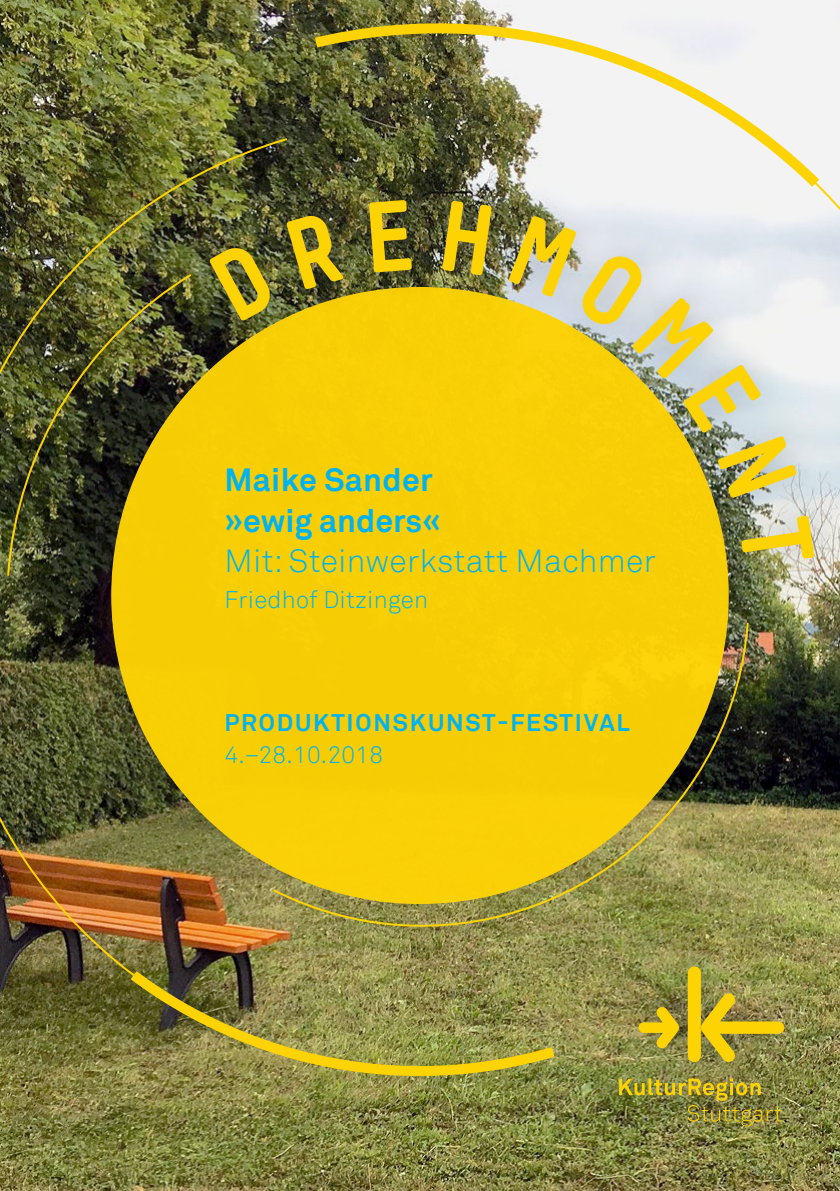
<style>
.page{position:relative;width:840px;height:1191px;background:#fff}
.page>*{position:absolute;margin:0;border:0;box-sizing:border-box;transform-origin:0 0}
.t1{font:32px "Akkurat Std KRS";letter-spacing:.01em;color:#00b3ef}
.t2{font:700 32px/40px "Akkurat Std KRS";color:#00b3ef}
.t3{font:24px "Akkurat Std KRS";letter-spacing:.01em;color:#00b3ef}
.t4{font:700 24px "Akkurat Std KRS";letter-spacing:.075em;color:#00b3ef}
</style>
<div class="page">
<img style="left:0;top:0;width:839px;height:1191px">
<svg style="left:304px;top:0;width:525px;height:170px"></svg>
<img style="left:555px;top:621px;width:194px;height:351px">
<img style="left:0;top:137px;width:555px;height:988px">
<svg style="left:120px;top:961px;width:445px;height:134px;background:#918b43"></svg>
<div style="left:111px;top:287px;width:617px;height:617px;background:#f7cd04;border-radius:50%"></div>
<div style="left:181px;top:170px;width:658px;height:418px;background:#231f20;opacity:.2"></div>
<div style="left:588px;top:937px;width:225px;height:217px;background:#231f20;opacity:.4"></div>
<img style="left:618px;top:966px;width:165px;height:160px">
<svg style="left:208px;top:241px;width:68px;height:80px;background:#53582f"></svg>
<svg style="left:286px;top:211px;width:57px;height:79px;background:#464928"></svg>
<svg style="left:368px;top:200px;width:44px;height:72px;background:#434527"></svg>
<svg style="left:442px;top:200px;width:49px;height:75px;background:#585939"></svg>
<svg style="left:508px;top:215px;width:288px;height:283px"></svg>
<img style="left:738px;top:515px;width:76px;height:52px">
<h1 class="t2" style="left:224px;top:460px;width:218px">Maike Sander »ewig anders«</h1>
<h1 class="t1" style="left:224px;top:541px;width:433px">Mit: Steinwerkstatt Machmer</h1>
<p class="t3" style="left:224px;top:585px;width:205px">Friedhof Ditzingen</p>
<p class="t4" style="left:224px;top:708px;width:406px">PRODUKTIONSKUNST-FESTIVAL</p>
<p class="t3" style="left:224px;top:741px;width:160px">4.–28.10.2018</p>
</div>
